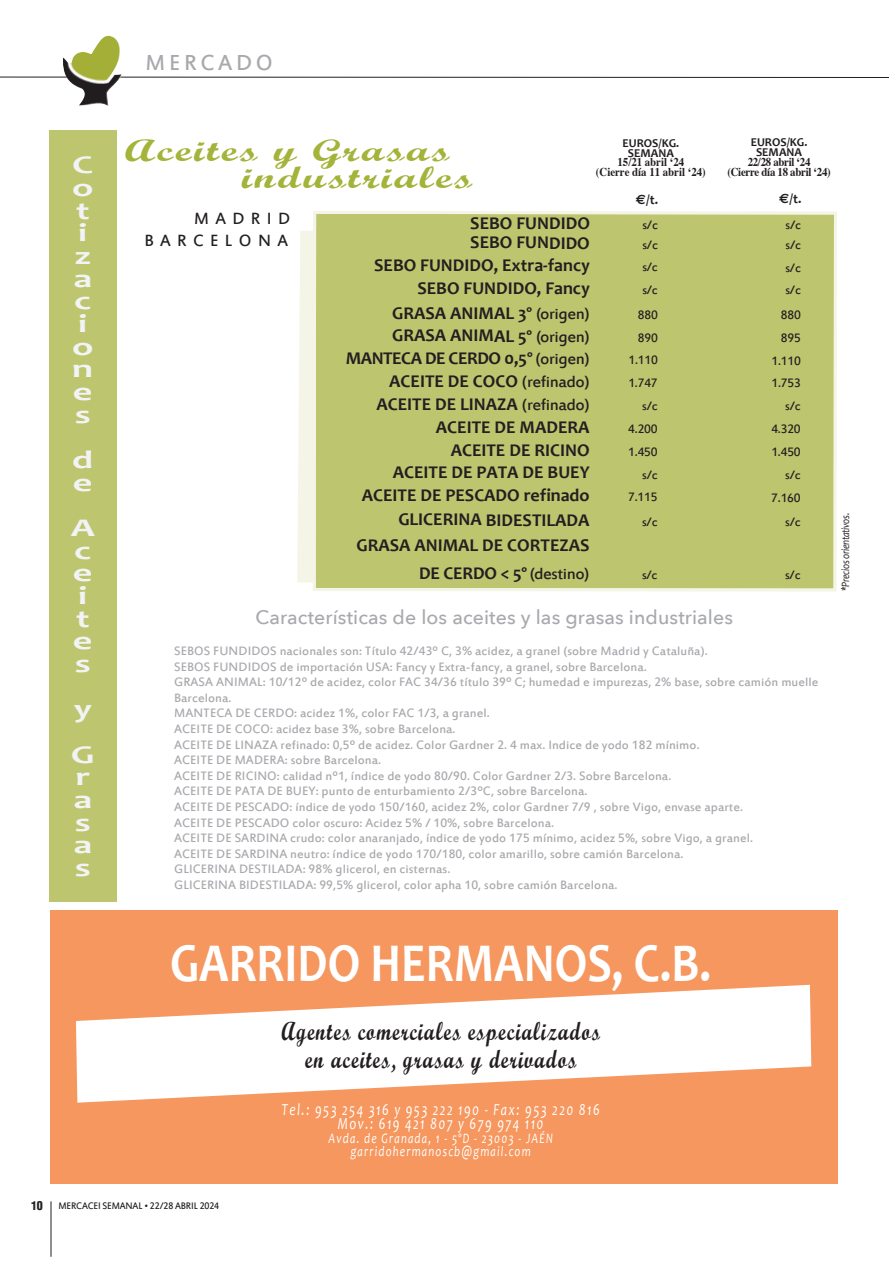
<style>
.page{position:relative;width:889px;height:1263px;background:#fff}
.page>*{position:absolute;margin:0;border:0;box-sizing:border-box;transform-origin:0 0}
.t1{font:700 55.05px "Candara";color:#fff;scale:.85 1}
.t2{font:700 31.5px/27px "Script";letter-spacing:.05em;color:#a4b339;scale:1.4 1}
.t3{font:700 26.55px/28.3px "Script";letter-spacing:.05em;color:#231f20;text-align:center;scale:.77 1}
.t4{font:700 25.5px/22.6px "Candara";color:#f2f3f4;scale:1.5 1}
.t5{font:24px "Estrangelo Edessa";letter-spacing:.15em;color:#a8a9ad}
.t6{font:500 19.5px "Avenir Next";letter-spacing:.005em;color:#a8a9ad}
.t7{font:700 18px/27.3px "Candara";color:#231f20;text-align:right}
.t8{font:700 18px "Candara";letter-spacing:-.03em;color:#231f20}
.t9{font:18px "Estrangelo Edessa";letter-spacing:.355em;color:#231f20}
.t10{font:italic 16.95px/13.8px "Candara";letter-spacing:.105em;color:#fff;text-align:center;scale:.77 1}
.t11{font:italic 14.55px/13.8px "Candara";letter-spacing:.105em;color:#fff;text-align:center;scale:.77 1}
.t12{font:13.5px/15.6px "Estrangelo Edessa";letter-spacing:.005em;color:#a8a9ad}
.t13{font:13.5px "Estrangelo Edessa";letter-spacing:-.015em;color:#231f20}
.t14{font:700 13.5px "Candara";color:#231f20}
.t15{font:700 12px/9.8px "Times";letter-spacing:-.015em;color:#231f20;text-align:center;scale:.9 1}
.t16{font:700 12px/9.8px "Candara";color:#231f20;text-align:center}
.t17{font:900 condensed 12px "Helvetica";color:#231f20}
.t18{font:italic 11.25px "Candara";letter-spacing:-.03em;color:#231f20;scale:.85 1}
.t19{font:10.5px "Estrangelo Edessa";letter-spacing:-.015em;color:#231f20;scale:.95 1}
.s1{font-family:"Euro Sans"}
.s2{font-family:"Estrangelo Edessa";font-weight:400}
</style>
<div class="page">
<hr style="left:51px;top:1201px;width:1px;height:55px;background:#231f20">
<svg style="left:0;top:76px;width:888px;height:2px;background:#908e8e"></svg>
<img style="left:62px;top:35px;width:60px;height:71px">
<svg style="left:297px;top:231px;width:14px;height:352px;background:#f5f6ea"></svg>
<div style="left:49px;top:131px;width:68px;height:770px;background:#bec56f"></div>
<div style="left:311px;top:211px;width:526px;height:381px;background:#bec56f"></div>
<div style="left:50px;top:910px;width:787px;height:273px;background:#f5975e"></div>
<svg style="left:76px;top:984px;width:735px;height:118px;fill:#fff"></svg>
<h3 class="t5" style="left:146px;top:50px;width:129px">MERCADO</h3>
<h3 class="t4" style="left:72px;top:153px;width:16px">C o t i z a c i o n e s</h3>
<h3 class="t4" style="left:72px;top:448px;width:16px">d e</h3>
<h3 class="t4" style="left:71px;top:516px;width:18px">A c e i t e s</h3>
<h3 class="t4" style="left:71px;top:686px;width:17px;line-height:45.3px">y<br>G</h3>
<h3 class="t4" style="left:73px;top:765px;width:14px;text-align:justify">r a s a s</h3>
<h2 class="t2" style="left:241px;top:140px;width:166px;text-indent:-116px">Aceites y Grasas industriales</h2>
<p class="t16" style="left:750px;top:137px;width:58px">EUROS/KG.<br>SEMANA</p>
<p class="t15" style="left:727px;top:158px;width:116px">22/28 abril ‘24<br>(Cierre día 18 abril ‘24)</p>
<p class="t16" style="left:622px;top:138px;width:58px">EUROS/KG.<br>SEMANA</p>
<p class="t15" style="left:596px;top:158px;width:123px">15/21 abril ‘24<br>(Cierre día 11 abril ‘24)</p>
<p class="t14" style="left:635px;top:191px;width:24px"><span class="s1">€</span>/t.</p>
<p class="t14" style="left:779px;top:190px;width:24px"><span class="s1">€</span>/t.</p>
<h3 class="t9" style="left:194px;top:209px;width:98px">MADRID</h3>
<h3 class="t9" style="left:144px;top:231px;width:145px">BARCELONA</h3>
<h3 class="t7" style="left:470px;top:209px;width:121px">SEBO FUNDIDO</h3>
<p class="t13" style="left:642px;top:218px;width:17px">s/c</p>
<p class="t13" style="left:785px;top:218px;width:17px">s/c</p>
<h3 class="t7" style="left:470px;top:229px;width:121px">SEBO FUNDIDO</h3>
<p class="t13" style="left:642px;top:238px;width:17px">s/c</p>
<p class="t13" style="left:785px;top:238px;width:17px">s/c</p>
<h3 class="t7" style="left:374px;top:251px;width:217px">SEBO FUNDIDO, Extra-fancy</h3>
<p class="t13" style="left:642px;top:260px;width:17px">s/c</p>
<p class="t13" style="left:785px;top:261px;width:17px">s/c</p>
<h3 class="t7" style="left:417px;top:274px;width:174px">SEBO FUNDIDO, Fancy</h3>
<p class="t13" style="left:642px;top:283px;width:17px">s/c</p>
<p class="t13" style="left:785px;top:283px;width:17px">s/c</p>
<h3 class="t7" style="left:392px;top:299px;width:199px">GRASA ANIMAL 3º <span class="s2">(origen)</span></h3>
<p class="t13" style="left:637px;top:308px;width:22px">880</p>
<p class="t13" style="left:780px;top:308px;width:22px">880</p>
<h3 class="t7" style="left:392px;top:321px;width:199px">GRASA ANIMAL 5º <span class="s2">(origen)</span></h3>
<p class="t13" style="left:637px;top:331px;width:22px">890</p>
<p class="t13" style="left:780px;top:331px;width:22px">895</p>
<h3 class="t8" style="left:346px;top:347px;width:245px">MANTECA DE CERDO 0,5º <span class="s2">(origen)</span></h3>
<p class="t13" style="left:628px;top:353px;width:31px">1.110</p>
<p class="t13" style="left:771px;top:354px;width:31px">1.110</p>
<h3 class="t7" style="left:389px;top:367px;width:202px">ACEITE DE COCO <span class="s2">(refinado)</span></h3>
<p class="t13" style="left:628px;top:376px;width:31px">1.747</p>
<p class="t13" style="left:771px;top:376px;width:31px">1.753</p>
<h3 class="t7" style="left:376px;top:390px;width:215px">ACEITE DE LINAZA <span class="s2">(refinado)</span></h3>
<p class="t13" style="left:642px;top:399px;width:17px">s/c</p>
<p class="t13" style="left:785px;top:399px;width:17px">s/c</p>
<h3 class="t7" style="left:436px;top:413px;width:155px">ACEITE DE MADERA</h3>
<p class="t13" style="left:628px;top:422px;width:31px">4.200</p>
<p class="t13" style="left:771px;top:422px;width:31px">4.320</p>
<h3 class="t7" style="left:450px;top:436px;width:140px">ACEITE DE RICINO</h3>
<p class="t13" style="left:628px;top:445px;width:31px">1.450</p>
<p class="t13" style="left:771px;top:445px;width:31px">1.450</p>
<h3 class="t7" style="left:393px;top:458px;width:198px">ACEITE DE PATA DE BUEY</h3>
<p class="t13" style="left:642px;top:467px;width:17px">s/c</p>
<p class="t13" style="left:785px;top:468px;width:17px">s/c</p>
<h3 class="t7" style="left:362px;top:481px;width:229px">ACEITE DE PESCADO refinado</h3>
<p class="t13" style="left:628px;top:490px;width:31px">7.115</p>
<p class="t13" style="left:771px;top:490px;width:31px">7.160</p>
<h3 class="t7" style="left:398px;top:505px;width:193px">GLICERINA BIDESTILADA</h3>
<p class="t13" style="left:642px;top:515px;width:17px">s/c</p>
<p class="t13" style="left:785px;top:515px;width:17px">s/c</p>
<h3 class="t7" style="left:356px;top:531px;width:234px">GRASA ANIMAL DE CORTEZAS<br>DE CERDO &lt; 5º <span class="s2">(destino)</span></h3>
<p class="t13" style="left:642px;top:568px;width:17px">s/c</p>
<p class="t13" style="left:785px;top:568px;width:17px">s/c</p>
<h3 class="t6" style="left:255px;top:605px;width:479px">Características de los aceites y las grasas industriales</h3>
<p class="t12" style="left:174px;top:643px;width:646px">SEBOS FUNDIDOS nacionales son: Título 42/43º C, 3% acidez, a granel (sobre Madrid y Cataluña).<br>SEBOS FUNDIDOS de importación USA: Fancy y Extra-fancy, a granel, sobre Barcelona.<br>GRASA ANIMAL: 10/12º de acidez, color FAC 34/36 título 39º C; humedad e impurezas, 2% base, sobre camión muelle Barcelona.<br>MANTECA DE CERDO: acidez 1%, color FAC 1/3, a granel.<br>ACEITE DE COCO: acidez base 3%, sobre Barcelona.<br>ACEITE DE LINAZA refinado: 0,5º de acidez. Color Gardner 2. 4 max. Indice de yodo 182 mínimo.<br>ACEITE DE MADERA: sobre Barcelona.<br>ACEITE DE RICINO: calidad nº1, índice de yodo 80/90. Color Gardner 2/3. Sobre Barcelona.<br>ACEITE DE PATA DE BUEY: punto de enturbamiento 2/3ºC, sobre Barcelona.<br>ACEITE DE PESCADO: índice de yodo 150/160, acidez 2%, color Gardner 7/9 , sobre Vigo, envase aparte.<br>ACEITE DE PESCADO color oscuro: Acidez 5% / 10%, sobre Barcelona.<br>ACEITE DE SARDINA crudo: color anaranjado, índice de yodo 175 mínimo, acidez 5%, sobre Vigo, a granel.<br>ACEITE DE SARDINA neutro: índice de yodo 170/180, color amarillo, sobre camión Barcelona.<br>GLICERINA DESTILADA: 98% glicerol, en cisternas.<br>GLICERINA BIDESTILADA: 99,5% glicerol, color apha 10, sobre camión Barcelona.</p>
<p class="t18" style="left:838px;top:591px;width:94px;rotate:-90deg">*Precios orientativos.</p>
<h1 class="t1" style="left:170px;top:928px;width:638px">GARRIDO HERMANOS, C.B.</h1>
<h3 class="t3" style="left:281px;top:1018px;width:415px">Agentes comerciales especializados en aceites, grasas y derivados</h3>
<p class="t10" style="left:281px;top:1102px;width:415px">Tel.: 953 254 316 y 953 222 190 - Fax: 953 220 816<br>Mov.: 619 421 807 y 679 974 110</p>
<p class="t11" style="left:328px;top:1130px;width:293px">Avda. de Granada, 1 - 5ºD - 23003 - JAÉN garridohermanoscb@gmail.com</p>
<p class="t17" style="left:31px;top:1201px;width:13px">10</p>
<p class="t19" style="left:58px;top:1199px;width:171px">MERCACEI SEMANAL • 22/28 ABRIL 2024</p>
</div>
